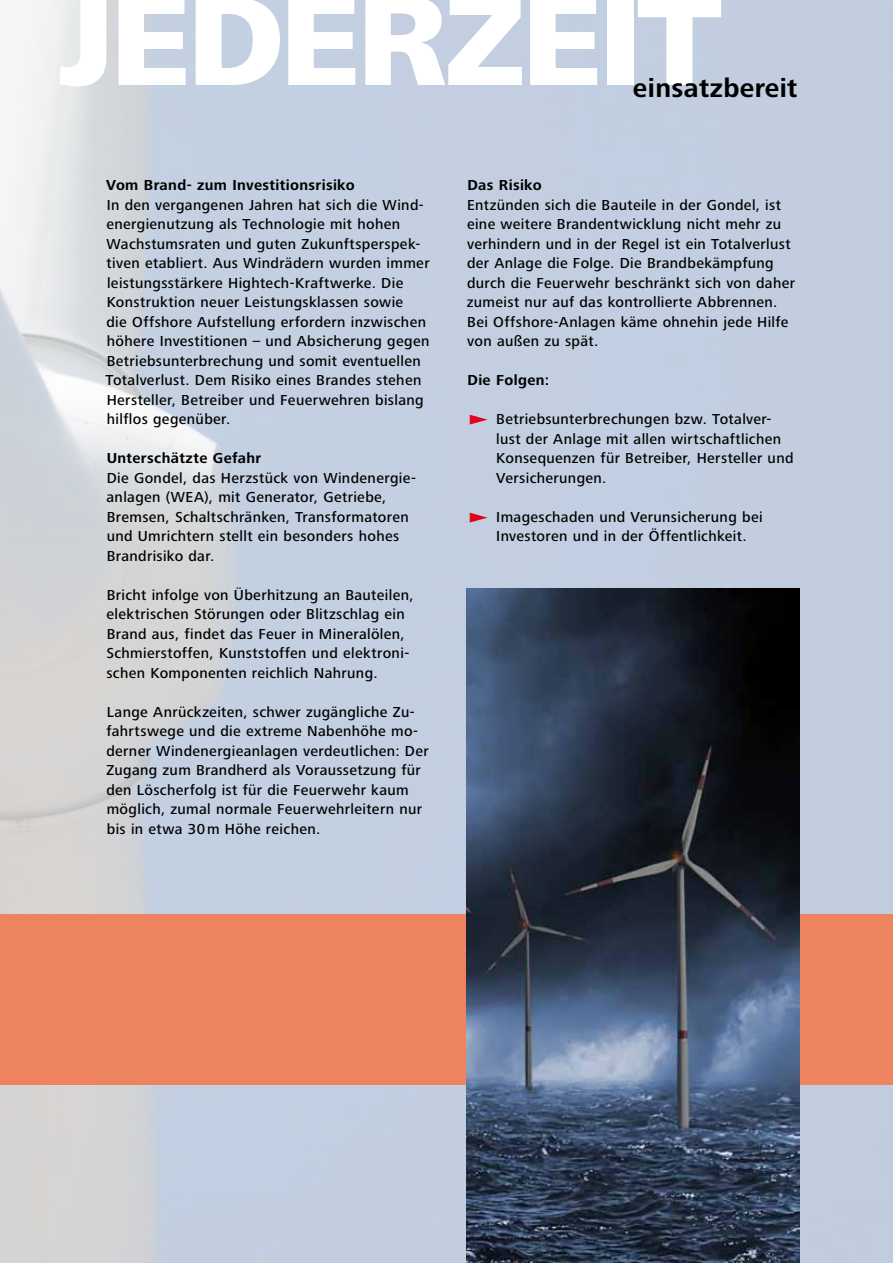
<style>
.page{position:relative;width:893px;height:1263px;background:#fff}
.page>*{position:absolute;margin:0;border:0;box-sizing:border-box;transform-origin:0 0}
.t1{font:800 132px "Frutiger Next Pro";letter-spacing:-.025em;color:#fff}
.t2{font:700 27px "Frutiger Next Pro";letter-spacing:.015em;color:#000}
.t3{font:500 15px/19.5px "Frutiger Next Pro";letter-spacing:.025em;color:#000}
.t4{font:700 15px "Frutiger Next Pro";letter-spacing:.025em;color:#000}
</style>
<div class="page">
<img style="left:0;top:0;width:893px;height:1263px">
<div style="left:0;top:915px;width:893px;height:170px;background:#ee8360"></div>
<img style="left:466px;top:589px;width:333px;height:674px">
<svg style="left:470px;top:415px;width:18px;height:10px"></svg>
<svg style="left:470px;top:512px;width:18px;height:10px"></svg>
<h1 class="t1" style="left:59px;top:-34px;width:665px">JEDERZEIT</h1>
<h2 class="t2" style="left:633px;top:73px;width:166px">einsatzbereit</h2>
<p class="t4" style="left:106px;top:177px;width:250px">Vom Brand- zum Investitionsrisiko</p>
<p class="t3" style="left:106px;top:195px;width:325px">In den vergangenen Jahren hat sich die Wind&shy;energienutzung als Technologie mit hohen Wachstumsraten und guten Zukunftsperspek&shy;tiven etabliert. Aus Windrädern wurden immer leistungsstärkere Hightech-Kraftwerke. Die Konstruktion neuer Leistungsklassen sowie<br>die Offshore Aufstellung erfordern inzwischen höhere Investitionen – und Absicherung gegen Betriebsunterbrechung und somit eventuellen Totalverlust. Dem Risiko eines Brandes stehen Hersteller, Betreiber und Feuerwehren bislang hilflos gegenüber.</p>
<p class="t4" style="left:107px;top:450px;width:156px">Unterschätzte Gefahr</p>
<p class="t3" style="left:107px;top:468px;width:311px">Die Gondel, das Herzstück von Windenergie&shy;anlagen (WEA), mit Generator, Getriebe, Bremsen, Schaltschränken, Transformatoren und Umrichtern stellt ein besonders hohes Brandrisiko dar.</p>
<p class="t3" style="left:106px;top:585px;width:309px">Bricht infolge von Überhitzung an Bauteilen, elektrischen Störungen oder Blitzschlag ein Brand aus, findet das Feuer in Mineralölen, Schmierstoffen, Kunststoffen und elektroni&shy;schen Komponenten reichlich Nahrung.</p>
<p class="t3" style="left:106px;top:702px;width:324px">Lange Anrückzeiten, schwer zugängliche Zu&shy;fahrtswege und die extreme Nabenhöhe mo&shy;derner Windenergieanlagen verdeutlichen: Der Zugang zum Brandherd als Voraussetzung für den Löscherfolg ist für die Feuerwehr kaum möglich, zumal normale Feuerwehrleitern nur bis in etwa 30m Höhe reichen.</p>
<p class="t4" style="left:467px;top:177px;width:76px">Das Risiko</p>
<p class="t3" style="left:467px;top:195px;width:330px">Entzünden sich die Bauteile in der Gondel, ist eine weitere Brandentwicklung nicht mehr zu verhindern und in der Regel ist ein Totalverlust der Anlage die Folge. Die Brandbekämpfung durch die Feuerwehr beschränkt sich von daher zumeist nur auf das kontrollierte Abbrennen.<br>Bei Offshore-Anlagen käme ohnehin jede Hilfe von außen zu spät.</p>
<p class="t4" style="left:467px;top:372px;width:83px">Die Folgen:</p>
<p class="t3" style="left:496px;top:410px;width:299px">Betriebsunterbrechungen bzw. Totalver&shy;lust der Anlage mit allen wirtschaftlichen Konsequenzen für Betreiber, Hersteller und Versicherungen.</p>
<p class="t3" style="left:496px;top:507px;width:268px">Imageschaden und Verunsicherung bei<br>Investoren und in der Öffentlichkeit.</p>
</div>
